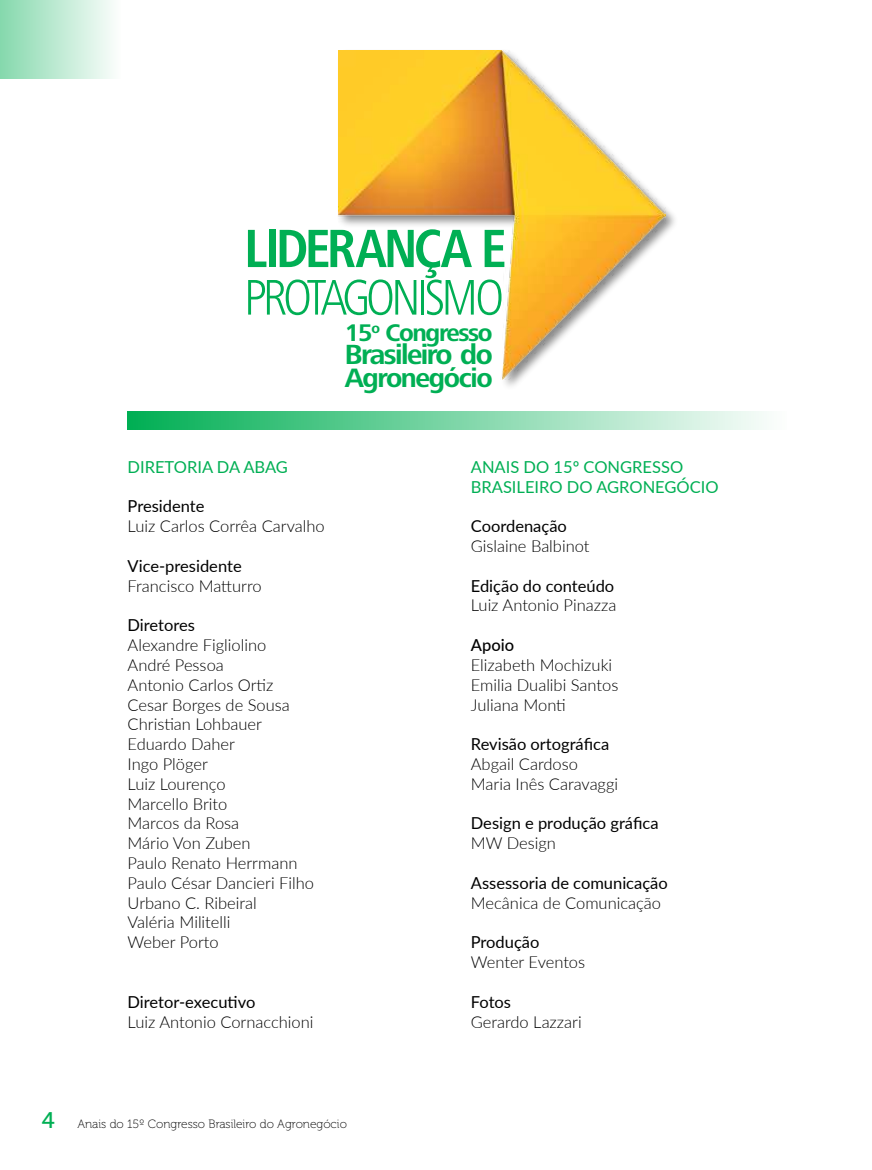
<style>
.page{position:relative;width:872px;height:1170px;background:#fff}
.page>*{position:absolute;margin:0;border:0;box-sizing:border-box;transform-origin:0 0}
.t1{font:700 condensed 55.65px "Frutiger Next LT";letter-spacing:-.075em;color:#00af54}
.t2{font:300 condensed 51.9px "Frutiger Next LT";letter-spacing:-.08em;color:#00af54}
.t3{font:700 28.8px "Frutiger Next LT";letter-spacing:-.055em;color:#00af54}
.t4{font:700 27.6px "Frutiger Next LT";letter-spacing:-.05em;color:#00af54}
.t5{font:700 24.9px "Frutiger Next LT";letter-spacing:-.055em;color:#00af54}
.t6{font:300 16.5px/19.8px "Lato";color:#000}
.t7{font:16.5px "Lato";color:#000}
.t8{font:16.5px/19.8px "Lato";color:#00af54}
.t9{font:500 16.5px "Lato";color:#000}
.t10{font:12px "Museo 100";color:#000}
.s1{font-family:"Museo 500";font-size:22.5px;color:#00af54}
</style>
<div class="page">
<div style="left:0;top:0;width:120px;height:79px;background:linear-gradient(to right,#85d8ad,#fbfdfc)"></div>
<img style="left:338px;top:51px;width:327px;height:328px">
<div style="left:128px;top:411px;width:659px;height:18px;background:linear-gradient(to right,#00ae53,#fdfefd)"></div>
<h1 class="t1" style="left:244px;top:217px;width:258px">LIDERANÇA E</h1>
<h2 class="t2" style="left:244px;top:269px;width:262px">PROTAGONISMO</h2>
<h3 class="t5" style="left:345px;top:319px;width:149px">15<sup>o</sup> Congresso</h3>
<h3 class="t3" style="left:345px;top:338px;width:149px">Brasileiro do</h3>
<h3 class="t4" style="left:345px;top:362px;width:149px">Agronegócio</h3>
<p class="t8" style="left:128px;top:456px;width:162px">DIRETORIA DA ABAG</p>
<p class="t7" style="left:128px;top:494px;width:78px">Presidente</p>
<p class="t6" style="left:128px;top:515px;width:199px">Luiz Carlos Corrêa Carvalho</p>
<p class="t7" style="left:128px;top:554px;width:116px">Vice-presidente</p>
<p class="t6" style="left:128px;top:575px;width:135px">Francisco Matturro</p>
<p class="t7" style="left:128px;top:613px;width:69px">Diretores</p>
<p class="t6" style="left:128px;top:634px;width:188px">Alexandre Figliolino<br>André Pessoa<br>Antonio Carlos Ortiz<br>Cesar Borges de Sousa<br>Christian Lohbauer<br>Eduardo Daher<br>Ingo Plöger<br>Luiz Lourenço<br>Marcello Brito<br>Marcos da Rosa<br>Mário Von Zuben<br>Paulo Renato Herrmann<br>Paulo César Dancieri Filho<br>Urbano C. Ribeiral<br>Valéria Militelli<br>Weber Porto</p>
<p class="t7" style="left:128px;top:989px;width:129px">Diretor-executivo</p>
<p class="t6" style="left:128px;top:1010px;width:187px">Luiz Antonio Cornacchioni</p>
<p class="t10" style="left:42px;top:1117px;width:307px"><span class="s1">4</span> Anais do 15º Congresso Brasileiro do Agronegócio</p>
<p class="t8" style="left:471px;top:456px;width:249px">ANAIS DO 15º CONGRESSO<br>BRASILEIRO DO AGRONEGÓCIO</p>
<p class="t7" style="left:471px;top:514px;width:98px">Coordenação</p>
<p class="t6" style="left:471px;top:535px;width:120px">Gislaine Balbinot</p>
<p class="t7" style="left:471px;top:573px;width:145px">Edição do conteúdo</p>
<p class="t6" style="left:471px;top:595px;width:147px">Luiz Antonio Pinazza</p>
<p class="t9" style="left:471px;top:633px;width:45px">Apoio</p>
<p class="t6" style="left:471px;top:654px;width:149px">Elizabeth Mochizuki<br>Emilia Dualibi Santos<br>Juliana Monti</p>
<p class="t7" style="left:471px;top:732px;width:140px">Revisão ortográfica</p>
<p class="t6" style="left:471px;top:753px;width:149px">Abgail Cardoso<br>Maria Inês Caravaggi</p>
<p class="t7" style="left:471px;top:811px;width:189px">Design e produção gráfica</p>
<p class="t6" style="left:471px;top:832px;width:87px">MW Design</p>
<p class="t7" style="left:471px;top:870px;width:198px">Assessoria de comunicação</p>
<p class="t6" style="left:471px;top:892px;width:192px">Mecânica de Comunicação</p>
<p class="t7" style="left:471px;top:930px;width:70px">Produção</p>
<p class="t6" style="left:471px;top:951px;width:116px">Wenter Eventos</p>
<p class="t7" style="left:471px;top:989px;width:42px">Fotos</p>
<p class="t6" style="left:471px;top:1010px;width:112px">Gerardo Lazzari</p>
</div>
